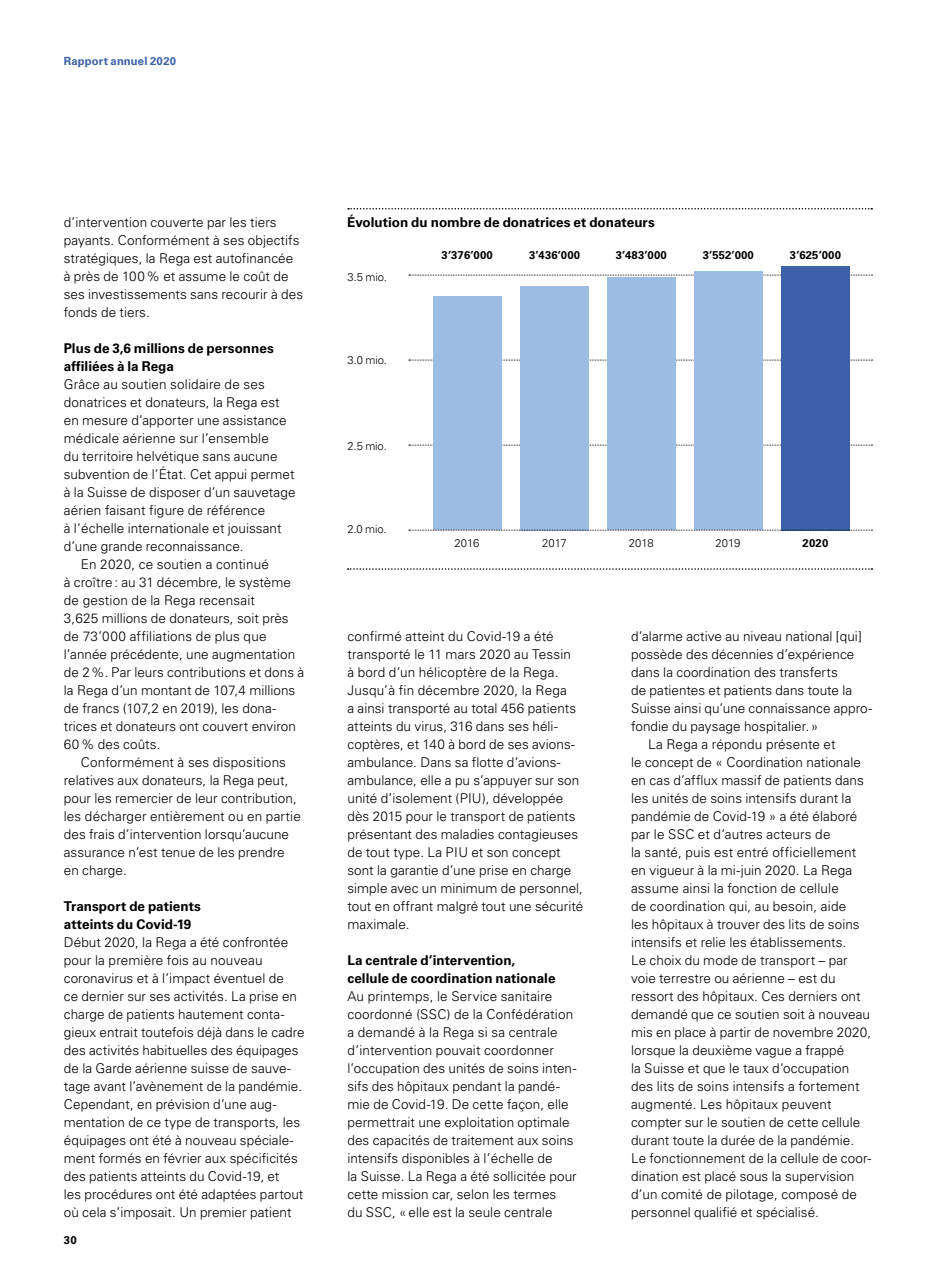
<style>
.page{position:relative;width:936px;height:1285px;background:#fff}
.page>*{position:absolute;margin:0;border:0;box-sizing:border-box;transform-origin:0 0}
.t1{font:300 13.5px/18px "Univers LT Std";letter-spacing:.005em;color:#000}
.t2{font:700 13.5px/18px "Univers LT Std";color:#000}
.t3{font:700 11.25px "Univers LT Std";letter-spacing:.01em;color:#000}
.t4{font:300 11.25px "Univers LT Std";letter-spacing:-.01em;color:#000}
.t5{font:700 11.25px "Univers LT Std";letter-spacing:.01em;color:#3c61a8}
</style>
<div class="page">
<svg style="left:409px;top:359px;width:463px;height:1px"></svg>
<svg style="left:409px;top:444px;width:463px;height:1px"></svg>
<svg style="left:409px;top:274px;width:463px;height:1px"></svg>
<div style="left:781px;top:266px;width:68px;height:264px;background:#3c61a8"></div>
<svg style="left:347px;top:568px;width:525px;height:1px"></svg>
<svg style="left:348px;top:208px;width:524px;height:1px"></svg>
<div style="left:433px;top:296px;width:68px;height:234px;background:#9dbce3"></div>
<div style="left:520px;top:286px;width:68px;height:244px;background:#9dbce3"></div>
<div style="left:607px;top:277px;width:68px;height:253px;background:#9dbce3"></div>
<div style="left:694px;top:271px;width:68px;height:259px;background:#9dbce3"></div>
<svg style="left:409px;top:529px;width:463px;height:1px"></svg>
<p class="t5" style="left:64px;top:54px;width:114px">Rapport annuel 2020</p>
<p class="t1" style="left:64px;top:213px;width:241px">d’intervention couverte par les tiers payants. Conformément à ses objectifs stratégiques, la Rega est autofinancée à près de 100% et assume le coût de ses investissements sans recourir à des fonds de tiers.</p>
<h4 class="t2" style="left:64px;top:339px;width:211px">Plus de 3,6 millions de personnes affiliées à la Rega</h4>
<p class="t1" style="left:64px;top:375px;width:233px">Grâce au soutien solidaire de ses donatrices et donateurs, la Rega est en mesure d’apporter une assistance médicale aérienne sur l’ensemble<br>du territoire helvétique sans aucune subvention de l’État. Cet appui permet à la Suisse de disposer d’un sauvetage aérien faisant figure de référence<br>à l’échelle internationale et jouissant d’une grande reconnaissance.</p>
<p class="t1" style="left:64px;top:555px;width:242px;text-indent:17px">En 2020, ce soutien a continué<br>à croître: au 31 décembre, le système de gestion de la Rega recensait<br>3,625 millions de donateurs, soit près de 73’000 affiliations de plus que l’année précédente, une augmentation de 2%. Par leurs contributions et dons à la Rega d’un montant de 107,4 millions de francs (107,2 en 2019), les dona&shy;trices et donateurs ont couvert environ 60% des coûts.</p>
<p class="t1" style="left:64px;top:753px;width:238px;text-indent:17px">Conformément à ses dispositions relatives aux donateurs, la Rega peut, pour les remercier de leur contribution, les décharger entièrement ou en partie des frais d’intervention lorsqu’aucune assurance n’est tenue de les prendre en charge.</p>
<h3 class="t2" style="left:64px;top:897px;width:139px">Transport de patients atteints du Covid-19</h3>
<p class="t1" style="left:64px;top:933px;width:242px">Début 2020, la Rega a été confrontée pour la première fois au nouveau coronavirus et à l’impact éventuel de<br>ce dernier sur ses activités. La prise en charge de patients hautement conta&shy;gieux entrait toutefois déjà dans le cadre des activités habituelles des équipages de la Garde aérienne suisse de sauve&shy;tage avant l’avènement de la pandémie.<br>Cependant, en prévision d’une aug&shy;mentation de ce type de transports, les équipages ont été à nouveau spéciale&shy;ment formés en février aux spécificités des patients atteints du Covid-19, et<br>les procédures ont été adaptées partout où cela s’imposait. Un premier patient</p>
<p class="t3" style="left:64px;top:1233px;width:14px">30</p>
<p class="t2" style="left:347px;top:213px;width:309px">Évolution du nombre de donatrices et donateurs</p>
<p class="t4" style="left:347px;top:270px;width:41px">3.5 mio.</p>
<p class="t4" style="left:347px;top:353px;width:41px">3.0 mio.</p>
<p class="t4" style="left:347px;top:439px;width:41px">2.5 mio.</p>
<p class="t4" style="left:347px;top:522px;width:41px">2.0 mio.</p>
<p class="t3" style="left:441px;top:249px;width:52px">3’376’000</p>
<p class="t3" style="left:529px;top:249px;width:52px">3’436’000</p>
<p class="t3" style="left:615px;top:249px;width:52px">3’483’000</p>
<p class="t3" style="left:702px;top:249px;width:52px">3’552’000</p>
<p class="t3" style="left:789px;top:249px;width:52px">3’625’000</p>
<p class="t4" style="left:454px;top:536px;width:27px">2016</p>
<p class="t4" style="left:542px;top:536px;width:26px">2017</p>
<p class="t4" style="left:628px;top:536px;width:27px">2018</p>
<p class="t4" style="left:715px;top:536px;width:27px">2019</p>
<p class="t3" style="left:802px;top:536px;width:27px">2020</p>
<p class="t1" style="left:347px;top:627px;width:237px">confirmé atteint du Covid-19 a été transporté le 11 mars 2020 au Tessin<br>à bord d’un hélicoptère de la Rega.<br>Jusqu’à fin décembre 2020, la Rega<br>a ainsi transporté au total 456 patients atteints du virus, 316 dans ses héli&shy;coptères, et 140 à bord de ses avions&shy;ambulance. Dans sa flotte d’avions&shy;ambulance, elle a pu s’appuyer sur son unité d’isolement (PIU), développée dès 2015 pour le transport de patients présentant des maladies contagieuses de tout type. La PIU et son concept sont la garantie d’une prise en charge simple avec un minimum de personnel, tout en offrant malgré tout une sécurité maximale.</p>
<h3 class="t2" style="left:347px;top:951px;width:209px">La centrale d’intervention, cellule de coordination nationale</h3>
<p class="t1" style="left:347px;top:987px;width:231px">Au printemps, le Service sanitaire coordonné (SSC) de la Confédération a demandé à la Rega si sa centrale d’intervention pouvait coordonner l’occupation des unités de soins inten&shy;sifs des hôpitaux pendant la pandé&shy;mie de Covid-19. De cette façon, elle permettrait une exploitation optimale des capacités de traitement aux soins intensifs disponibles à l’échelle de<br>la Suisse. La Rega a été sollicitée pour cette mission car, selon les termes<br>du SSC, «elle est la seule centrale</p>
<p class="t1" style="left:631px;top:627px;width:242px">d’alarme active au niveau national [qui] possède des décennies d’expérience dans la coordination des transferts<br>de patientes et patients dans toute la Suisse ainsi qu’une connaissance appro&shy;fondie du paysage hospitalier.»</p>
<p class="t1" style="left:631px;top:735px;width:242px;text-indent:17px">La Rega a répondu présente et<br>le concept de « Coordination nationale en cas d’afflux massif de patients dans les unités de soins intensifs durant la pandémie de Covid-19 » a été élaboré par le SSC et d’autres acteurs de<br>la santé, puis est entré officiellement en vigueur à la mi-juin 2020. La Rega assume ainsi la fonction de cellule<br>de coordination qui, au besoin, aide<br>les hôpitaux à trouver des lits de soins intensifs et relie les établissements.<br>Le choix du mode de transport – par voie terrestre ou aérienne – est du ressort des hôpitaux. Ces derniers ont demandé que ce soutien soit à nouveau mis en place à partir de novembre 2020, lorsque la deuxième vague a frappé<br>la Suisse et que le taux d’occupation des lits de soins intensifs a fortement augmenté. Les hôpitaux peuvent compter sur le soutien de cette cellule durant toute la durée de la pandémie.<br>Le fonctionnement de la cellule de coor&shy;dination est placé sous la supervision d’un comité de pilotage, composé de personnel qualifié et spécialisé.</p>
</div>
